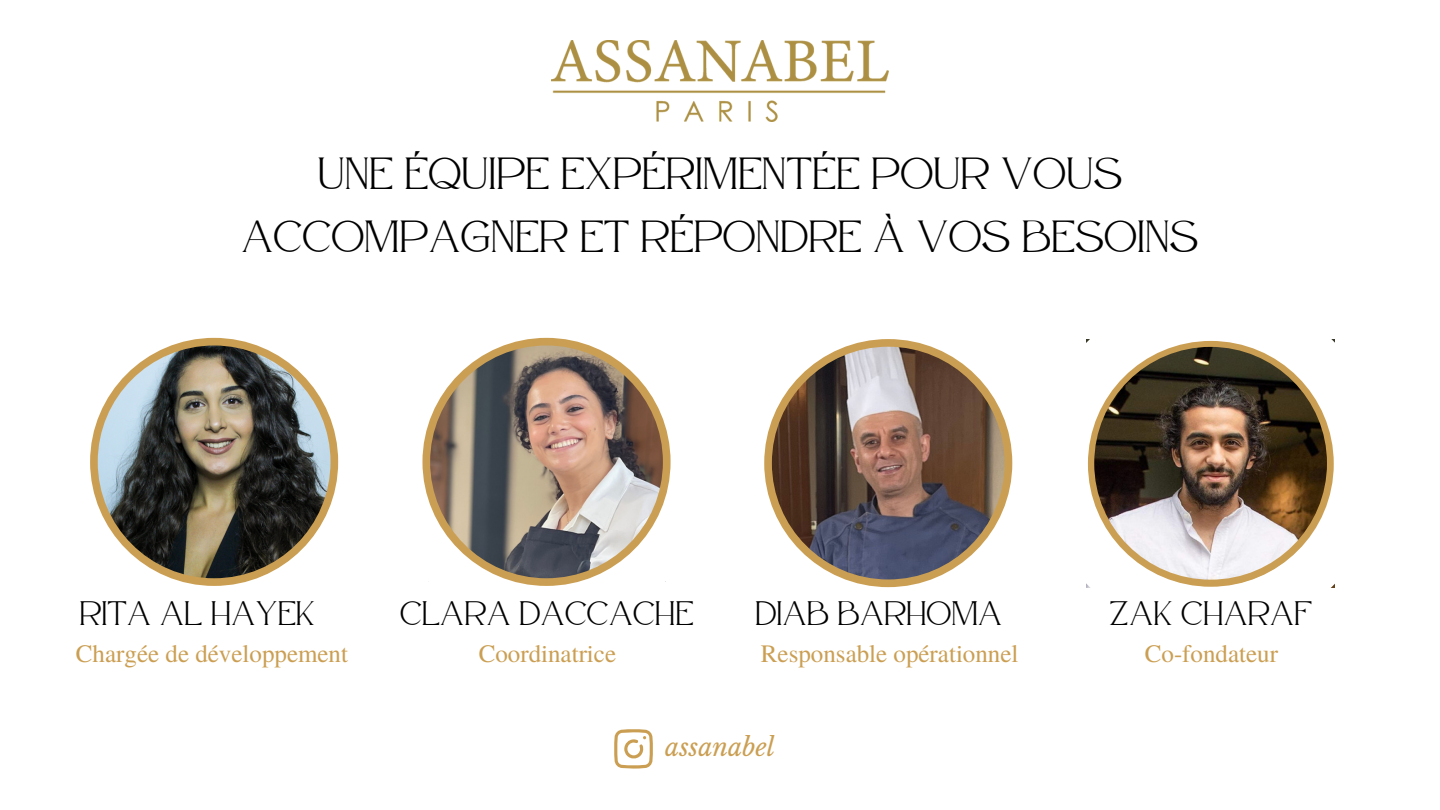
<style>
.page{position:relative;width:1440px;height:810px;background:#fff}
.page>*{position:absolute;margin:0;border:0;box-sizing:border-box;transform-origin:0 0}
.t1{font:45px/62.2px "Atteron";color:#000;text-align:center}
.t2{font:34px "Atteron";color:#000}
.t3{font:25px "Te X Gyre Termes";color:#cb9f53}
.t4{font:italic 24.9px "Libre Baskerville";color:#cb9f53}
</style>
<div class="page">
<img style="left:552px;top:40px;width:336px;height:82px">
<svg style="left:422px;top:338px;width:249px;height:248px"></svg>
<svg style="left:764px;top:339px;width:248px;height:248px"></svg>
<svg style="left:614px;top:729px;width:39px;height:40px"></svg>
<img style="left:1086px;top:339px;width:249px;height:249px">
<svg style="left:90px;top:338px;width:248px;height:248px"></svg>
<p class="t1" style="left:241px;top:143px;width:959px">UNE ÉQUIPE EXPÉRIMENTÉE POUR VOUS<br>ACCOMPAGNER ET RÉPONDRE À VOS BESOINS</p>
<p class="t2" style="left:79px;top:594px;width:237px">RITA AL HAYEK</p>
<p class="t2" style="left:400px;top:594px;width:295px">CLARA DACCACHE</p>
<p class="t2" style="left:755px;top:594px;width:248px">DIAB BARHOMA</p>
<p class="t2" style="left:1109px;top:594px;width:205px">ZAK CHARAF</p>
<p class="t3" style="left:76px;top:636px;width:274px">Chargée de développement</p>
<p class="t3" style="left:479px;top:636px;width:139px">Coordinatrice</p>
<p class="t3" style="left:761px;top:636px;width:259px">Responsable opérationnel</p>
<p class="t3" style="left:1145px;top:636px;width:135px">Co-fondateur</p>
<p class="t4" style="left:665px;top:732px;width:111px">assanabel</p>
</div>
